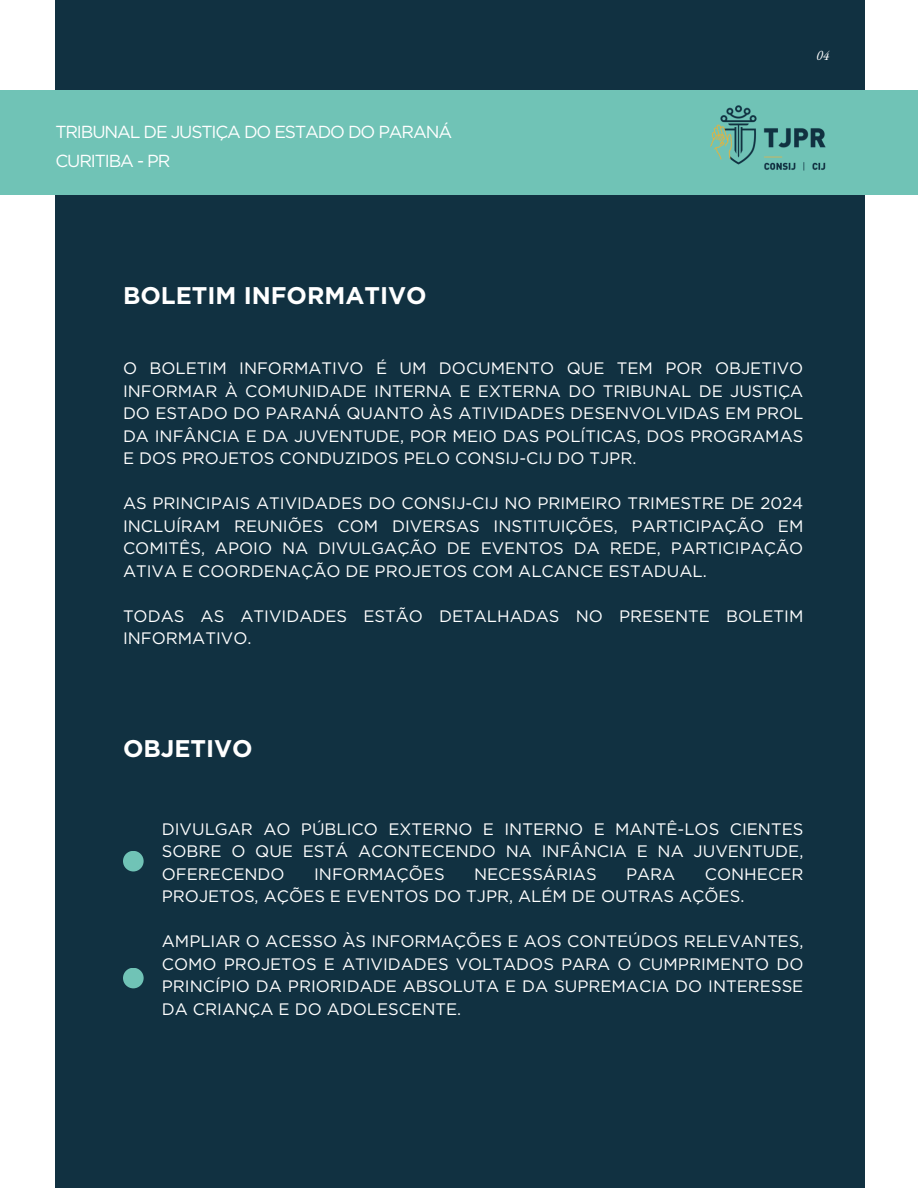
<style>
.page{position:relative;width:918px;height:1188px;background:#113141}
.page>*{position:absolute;margin:0;border:0;box-sizing:border-box;transform-origin:0 0}
.t1{font:700 24.15px "Gotham";color:#fff}
.t2{font:17.4px "Gotham";letter-spacing:-.065em;color:#fff}
.t3{font:16.65px/22.5px "Gotham";color:#fff;text-align:justify}
.t4{font:italic 14.1px "EB Garamond";color:#fff}
</style>
<div class="page">
<div style="left:0;top:0;width:55px;height:1188px;background:#fff"></div>
<div style="left:865px;top:0;width:53px;height:1188px;background:#fff"></div>
<div style="left:0;top:91px;width:918px;height:104px;background:#70c3b6"></div>
<img style="left:671px;top:90px;width:194px;height:81px">
<div style="left:123px;top:851px;width:21px;height:20px;background:#70c3b6;border-radius:50%"></div>
<div style="left:123px;top:968px;width:21px;height:20px;background:#70c3b6;border-radius:50%"></div>
<p class="t2" style="left:55px;top:121px;width:398px">TRIBUNAL DE JUSTIÇA DO ESTADO DO PARANÁ</p>
<p class="t2" style="left:55px;top:150px;width:116px">CURITIBA - PR</p>
<p class="t4" style="left:816px;top:46px;width:15px">04</p>
<p class="t1" style="left:123px;top:281px;width:305px">BOLETIM INFORMATIVO</p>
<p class="t3" style="left:123px;top:357px;width:682px">O BOLETIM INFORMATIVO É UM DOCUMENTO QUE TEM POR OBJETIVO INFORMAR À COMUNIDADE INTERNA E EXTERNA DO TRIBUNAL DE JUSTIÇA DO ESTADO DO PARANÁ QUANTO ÀS ATIVIDADES DESENVOLVIDAS EM PROL DA INFÂNCIA E DA JUVENTUDE, POR MEIO DAS POLÍTICAS, DOS PROGRAMAS E DOS PROJETOS CONDUZIDOS PELO CONSIJ-CIJ DO TJPR.</p>
<p class="t3" style="left:123px;top:492px;width:682px">AS PRINCIPAIS ATIVIDADES DO CONSIJ-CIJ NO PRIMEIRO TRIMESTRE DE 2024<br>INCLUÍRAM REUNIÕES COM DIVERSAS INSTITUIÇÕES, PARTICIPAÇÃO EM COMITÊS, APOIO NA DIVULGAÇÃO DE EVENTOS DA REDE, PARTICIPAÇÃO ATIVA E COORDENAÇÃO DE PROJETOS COM ALCANCE ESTADUAL.</p>
<h1 class="t3" style="left:123px;top:604px;width:682px">TODAS AS ATIVIDADES ESTÃO DETALHADAS NO PRESENTE BOLETIM<br>INFORMATIVO.</h1>
<h1 class="t1" style="left:123px;top:733px;width:131px">OBJETIVO</h1>
<p class="t3" style="left:162px;top:817px;width:643px">DIVULGAR AO PÚBLICO EXTERNO E INTERNO E MANTÊ-LOS CIENTES SOBRE O QUE ESTÁ ACONTECENDO NA INFÂNCIA E NA JUVENTUDE, OFERECENDO</p>
<p class="t3" style="left:314px;top:862px;width:132px">INFORMAÇÕES</p>
<p class="t3" style="left:474px;top:862px;width:124px">NECESSÁRIAS</p>
<p class="t3" style="left:626px;top:862px;width:51px">PARA</p>
<p class="t3" style="left:162px;top:862px;width:643px;text-indent:543px">CONHECER<br>PROJETOS, AÇÕES E EVENTOS DO TJPR, ALÉM DE OUTRAS AÇÕES.</p>
<p class="t3" style="left:162px;top:930px;width:643px">AMPLIAR O ACESSO ÀS INFORMAÇÕES E AOS CONTEÚDOS RELEVANTES, COMO PROJETOS E ATIVIDADES VOLTADOS PARA O CUMPRIMENTO DO PRINCÍPIO DA PRIORIDADE ABSOLUTA E DA SUPREMACIA DO INTERESSE DA CRIANÇA E DO ADOLESCENTE.</p>
</div>
